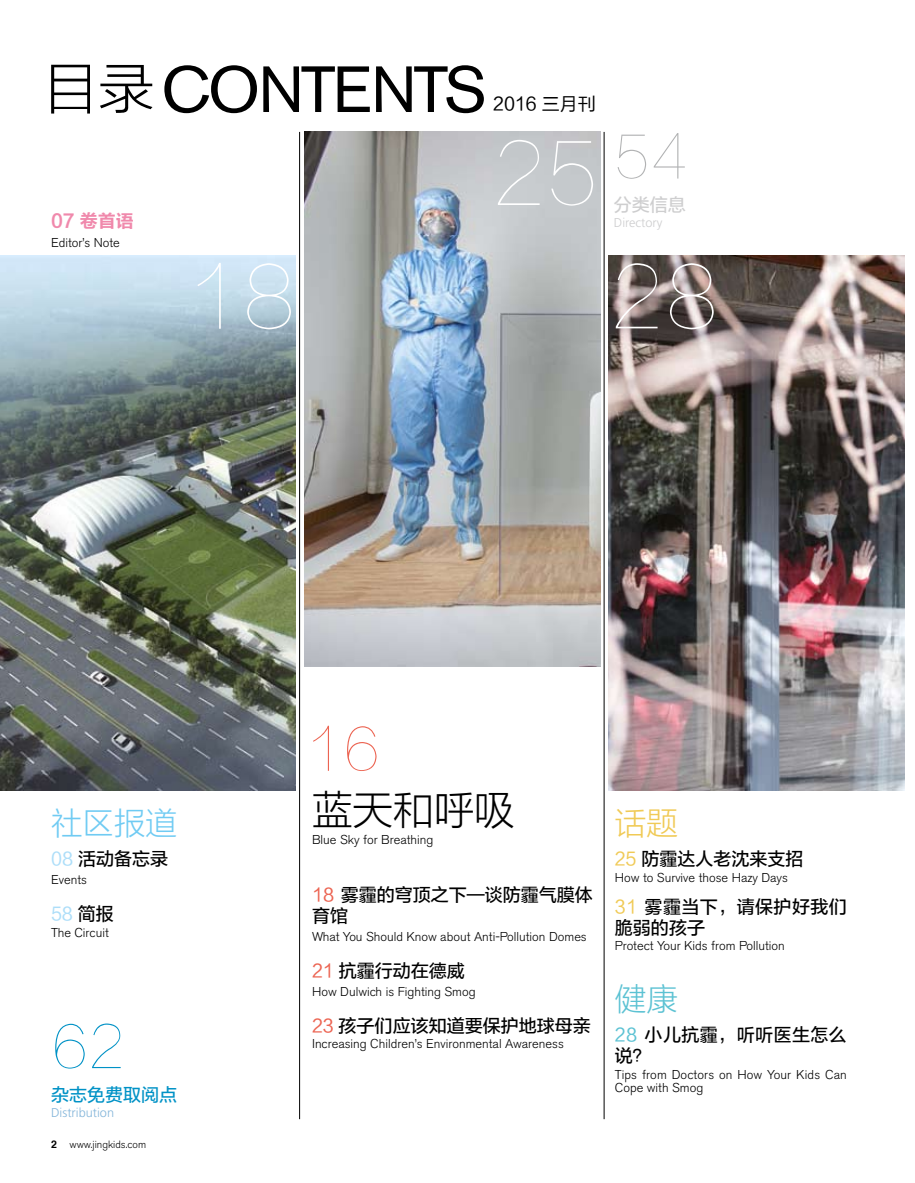
<style>
.page{position:relative;width:915px;height:1183px;background:#fff}
.page>*{position:absolute;margin:0;border:0;box-sizing:border-box;transform-origin:0 0}
.t1{font:85.5px "FZLTCXHJW GB1 0";color:#fff}
.t2{font:64.5px "Akzidenz Grotesk BE";letter-spacing:-.05em;color:#000}
.t3{font:58.5px "FZLTCXHJW GB1 0";color:#ec6452}
.t4{font:58.5px "FZLTCXHJW GB1 0";color:#b1b2b3}
.t5{font:58.5px "FZLTCXHJW GB1 0";color:#0092c6}
.t6{font:55.5px "FZLTXHK GBK1 0";color:#000}
.t7{font:40.5px "FZLTXHK GBK1 0";color:#000}
.t8{font:31.5px "FZLTXHK GBK1 0";color:#70cbf3}
.t9{font:31.5px "FZLTXHK GBK1 0";color:#f0ca56}
.t10{font:31.5px "FZLTXHK GBK1 0";color:#5cc2d3}
.t11{font:18px/21px "FZLTZHUNHK GBK1 0";color:#000}
.t12{font:18px/21px "FZLTZHUNHK GBK1 0";letter-spacing:.025em;color:#000}
.t13{font:18px "FZLTHJW GB1 0";color:#000}
.t14{font:18px "FZLTZHUNHK GBK1 0";color:#0092c6}
.t15{font:18px "FZLTCHJW GB1 0";color:#f089ac}
.t16{font:18px "FZLTZHUNHK GBK1 0";color:#addef9}
.t17{font:18px "FZLTZHUNHK GBK1 0";color:#cececf}
.t18{font:300 12.75px/13.5px "Akzidenz Grotesk BE";color:#000}
.t19{font:300 12.75px "Frutiger LT Std";color:#85b6da}
.t20{font:300 12.75px "Frutiger LT Std";color:#cececf}
.t21{font:300 10.5px "Akzidenz Grotesk BE";color:#000}
.s1{color:#addef9}
.s2{color:#000}
.s3{font-family:"Helvetica";font-weight:700}
.s4{color:#ec6452}
.s5{color:#f0ca56}
.s6{color:#5cc2d3}
</style>
<div class="page">
<img style="left:304px;top:132px;width:296px;height:534px">
<img style="left:0;top:255px;width:296px;height:535px">
<img style="left:608px;top:255px;width:296px;height:535px">
<hr style="left:299px;top:132px;width:1px;height:986px;background:#000">
<hr style="left:603px;top:132px;width:1px;height:986px;background:#000">
<h3 class="t6" style="left:43px;top:58px;width:112px">目录</h3>
<h3 class="t15" style="left:51px;top:211px;width:84px">07 卷首语</h3>
<p class="t18" style="left:51px;top:235px;width:70px">Editor’s Note</p>
<h2 class="t2" style="left:161px;top:51px;width:327px">CONTENTS</h2>
<h3 class="t13" style="left:493px;top:94px;width:104px">2016 三月刊</h3>
<h1 class="t1" style="left:493px;top:129px;width:108px">25</h1>
<h3 class="t4" style="left:613px;top:127px;width:76px">54</h3>
<h3 class="t17" style="left:613px;top:195px;width:73px">分类信息</h3>
<p class="t20" style="left:613px;top:215px;width:50px">Directory</p>
<h1 class="t1" style="left:186px;top:253px;width:113px">18</h1>
<h1 class="t1" style="left:611px;top:253px;width:110px">28</h1>
<h3 class="t3" style="left:305px;top:718px;width:77px">16</h3>
<h3 class="t8" style="left:51px;top:805px;width:127px">社区报道</h3>
<h3 class="t11" style="left:51px;top:848px;width:118px"><span class="s1">08</span> 活动备忘录</h3>
<p class="t18" style="left:51px;top:873px;width:37px">Events</p>
<h3 class="t16" style="left:51px;top:903px;width:64px">58 <span class="s2">简报</span></h3>
<p class="t18" style="left:51px;top:925px;width:59px">The Circuit</p>
<h3 class="t5" style="left:51px;top:1016px;width:75px">62</h3>
<h3 class="t14" style="left:51px;top:1084px;width:127px">杂志免费取阅点</h3>
<p class="t19" style="left:51px;top:1105px;width:65px">Distribution</p>
<p class="t21" style="left:51px;top:1137px;width:97px"><span class="s3">2</span> www.jingkids.com</p>
<h3 class="t7" style="left:312px;top:787px;width:204px">蓝天和呼吸</h3>
<p class="t18" style="left:312px;top:832px;width:123px">Blue Sky for Breathing</p>
<h3 class="t11" style="left:312px;top:884px;width:282px"><span class="s4">18</span> 雾霾的穹顶之下—谈防霾气膜体育馆</h3>
<p class="t18" style="left:312px;top:930px;width:276px">What You Should Know about Anti-Pollution Domes</p>
<h3 class="t11" style="left:312px;top:960px;width:154px"><span class="s4">21</span> 抗霾行动在德威</h3>
<p class="t18" style="left:312px;top:984px;width:165px">How Dulwich is Fighting Smog</p>
<h3 class="t11" style="left:312px;top:1015px;width:280px"><span class="s4">23</span> 孩子们应该知道要保护地球母亲</h3>
<p class="t18" style="left:312px;top:1037px;width:253px">Increasing Children’s Environmental Awareness</p>
<h3 class="t9" style="left:614px;top:805px;width:64px">话题</h3>
<h3 class="t11" style="left:614px;top:848px;width:190px"><span class="s5">25</span> 防霾达人老沈来支招</h3>
<p class="t18" style="left:614px;top:870px;width:174px">How to Survive those Hazy Days</p>
<h3 class="t12" style="left:614px;top:896px;width:233px"><span class="s5">31</span> 雾霾当下，请保护好我们脆弱的孩子</h3>
<p class="t18" style="left:614px;top:938px;width:171px">Protect Your Kids from Pollution</p>
<h3 class="t10" style="left:614px;top:981px;width:64px">健康</h3>
<h3 class="t12" style="left:614px;top:1024px;width:233px"><span class="s6">28</span> 小儿抗霾，听听医生怎么说？</h3>
<p class="t18" style="left:614px;top:1067px;width:233px">Tips from Doctors on How Your Kids Can<br>Cope with Smog</p>
</div>
